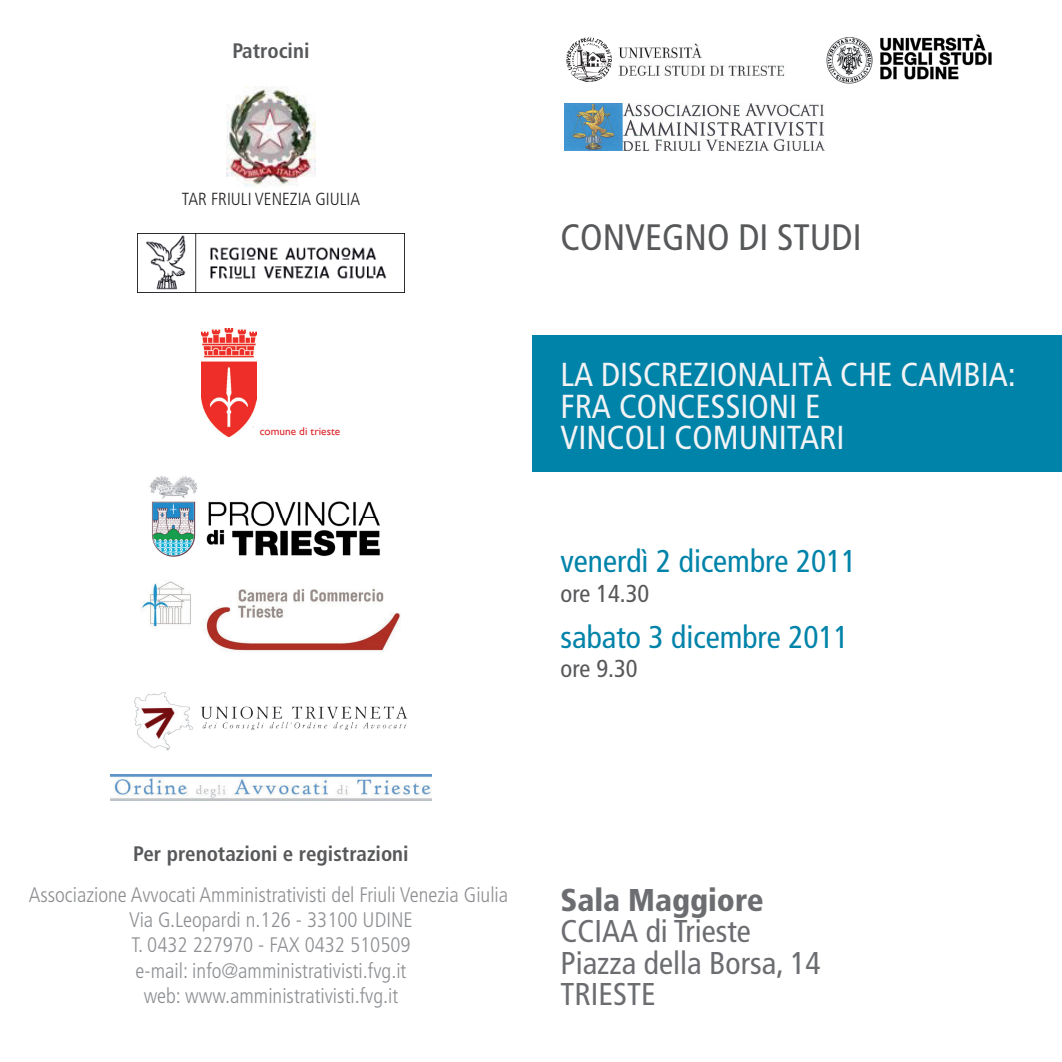
<style>
.page{position:relative;width:1062px;height:1062px;background:#fff}
.page>*{position:absolute;margin:0;border:0;box-sizing:border-box;transform-origin:0 0}
.t1{font:condensed 36.75px "Frutiger";color:#57585a}
.t2{font:condensed 33.25px/31.5px "Frutiger";color:#f2f3f4}
.t3{font:condensed 31.5px/31.5px "Frutiger";color:#6c6d70}
.t4{font:condensed 31.5px "Frutiger";color:#0083a9}
.t5{font:condensed 24.5px "Frutiger";color:#57585a}
.t6{font:300 condensed 21px/25.2px "Frutiger";color:#8d8f92;text-align:center}
.t7{font:700 condensed 21px "Frutiger";color:#57585a}
.t8{font:300 condensed 17.5px "Frutiger";color:#231f20}
.t9{font:11.2px "Gill Sans";color:#db252a}
.s1{font-weight:900}
</style>
<div class="page">
<img style="left:111px;top:774px;width:320px;height:27px">
<img style="left:134px;top:692px;width:274px;height:59px">
<img style="left:140px;top:581px;width:261px;height:71px">
<img style="left:202px;top:328px;width:55px;height:109px">
<img style="left:226px;top:86px;width:90px;height:100px">
<img style="left:146px;top:234px;width:241px;height:58px">
<img style="left:149px;top:476px;width:231px;height:81px">
<div style="left:531px;top:335px;width:531px;height:137px;background:#0083a9"></div>
<img style="left:618px;top:43px;width:167px;height:33px">
<svg style="left:566px;top:37px;width:46px;height:45px"></svg>
<img style="left:826px;top:34px;width:166px;height:50px">
<img style="left:564px;top:104px;width:260px;height:47px">
<p class="t7" style="left:232px;top:38px;width:78px">Patrocini</p>
<p class="t8" style="left:182px;top:189px;width:180px">TAR FRIULI VENEZIA GIULIA</p>
<p class="t9" style="left:260px;top:424px;width:82px">comune di trieste</p>
<p class="t1" style="left:560px;top:215px;width:302px">CONVEGNO DI STUDI</p>
<p class="t2" style="left:560px;top:359px;width:457px">LA DISCREZIONALITÀ CHE CAMBIA:<br>FRA CONCESSIONI E<br>VINCOLI COMUNITARI</p>
<p class="t4" style="left:560px;top:543px;width:297px">venerdì 2 dicembre 2011</p>
<p class="t5" style="left:560px;top:579px;width:90px">ore 14.30</p>
<p class="t4" style="left:560px;top:618px;width:290px">sabato 3 dicembre 2011</p>
<p class="t5" style="left:560px;top:654px;width:78px">ore 9.30</p>
<p class="t7" style="left:133px;top:841px;width:277px">Per prenotazioni e registrazioni</p>
<p class="t6" style="left:29px;top:882px;width:481px">Associazione Avvocati Amministrativisti del Friuli Venezia Giulia Via G.Leopardi n.126 - 33100 UDINE<br>T. 0432 227970 - FAX 0432 510509<br>e-mail: info@amministrativisti.fvg.it<br>web: www.amministrativisti.fvg.it</p>
<p class="t3" style="left:560px;top:884px;width:261px"><span class="s1">Sala Maggiore<br></span>CCIAA di Trieste<br>Piazza della Borsa, 14<br>TRIESTE</p>
</div>
